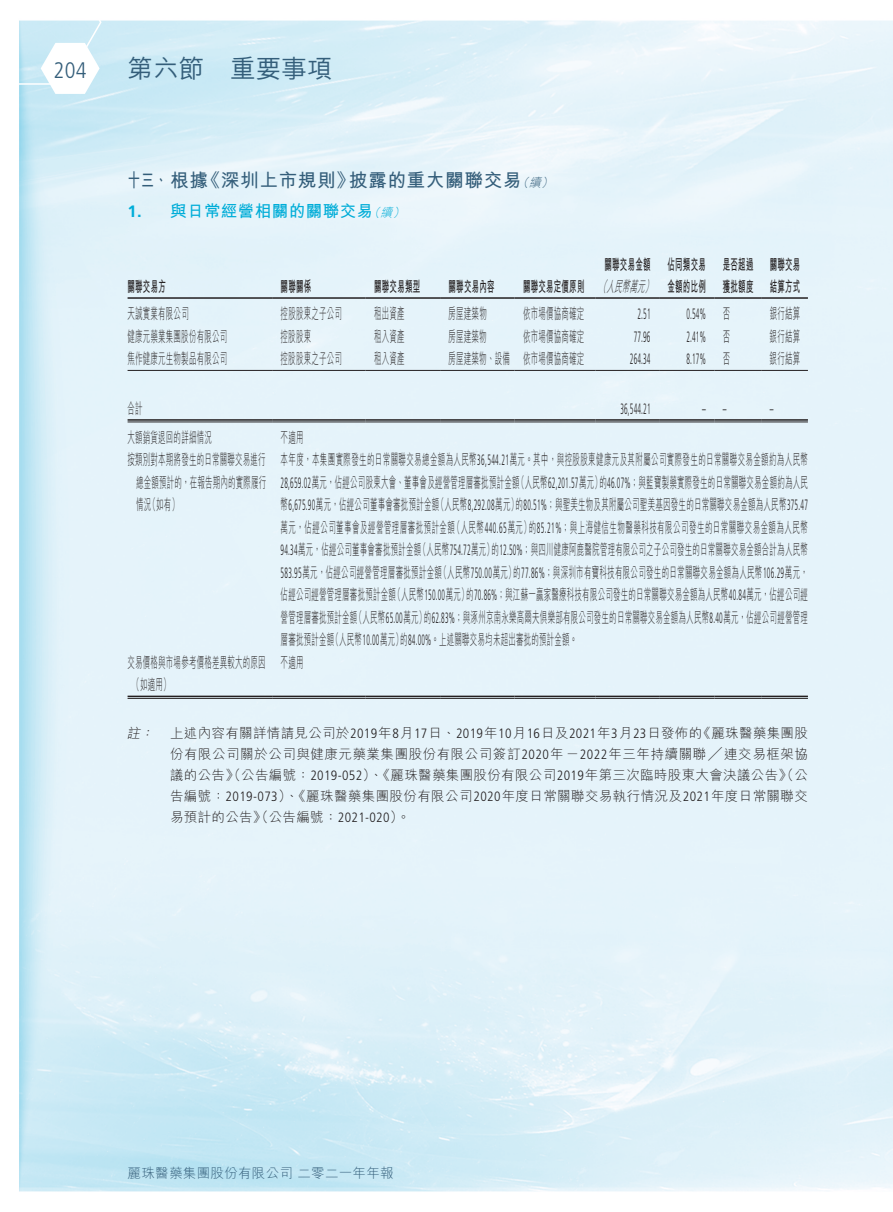
<style>
.page{position:relative;width:893px;height:1212px;background:#fff}
.page>*{position:absolute;margin:0;border:0;box-sizing:border-box;transform-origin:0 0}
.t1{font:500 25.5px "M Hei HK";letter-spacing:.005em;color:#345e7a}
.t2{font:300 condensed 22.5px "Frutiger LT Std";color:#345e7a}
.t3{font:700 18.75px "M Hei HK";letter-spacing:.03em;color:#345e7a;scale:.7 1}
.t4{font:700 16.5px "M Hei HK";letter-spacing:.03em;color:#00add8}
.t5{font:300 15px/22.5px "M Hei HK";letter-spacing:.025em;color:#231f20;text-align:justify;scale:.5 1}
.t6{font:700 15px/22.5px "M Hei HK";letter-spacing:.03em;color:#231f20;scale:.5 1}
.t7{font:300 condensed 15px "Frutiger LT Std";letter-spacing:.025em;color:#231f20;scale:.5 1}
.t8{font:italic 300 15px "M Hei HK";color:#231f20;scale:.5 1}
.t9{font:300 13.5px/21px "M Hei HK";letter-spacing:.03em;color:#231f20;text-align:justify}
.t10{font:300 13.5px "M Hei HK";letter-spacing:.025em;color:#345e7a}
.s1{font-weight:300;font-style:italic;font-size:12px}
.s2{font-family:"Frutiger LT Std"}
.s3{font-family:"M Hei HK";font-stretch:normal}
.s4{font-family:"Frutiger LT Std";font-stretch:condensed}
.s5{font-style:italic}
</style>
<div class="page">
<svg style="left:19px;top:20px;width:83px;height:74px"></svg>
<hr style="left:128px;top:297px;width:144px;height:2px;background:#231f20">
<hr style="left:272px;top:297px;width:94px;height:2px;background:#231f20">
<hr style="left:366px;top:297px;width:74px;height:2px;background:#231f20">
<hr style="left:440px;top:297px;width:74px;height:2px;background:#231f20">
<hr style="left:514px;top:297px;width:81px;height:2px;background:#231f20">
<hr style="left:595px;top:297px;width:64px;height:2px;background:#231f20">
<hr style="left:659px;top:297px;width:55px;height:2px;background:#231f20">
<hr style="left:714px;top:297px;width:47px;height:2px;background:#231f20">
<hr style="left:761px;top:297px;width:47px;height:2px;background:#231f20">
<hr style="left:128px;top:370px;width:144px;height:1px;background:#231f20">
<hr style="left:272px;top:370px;width:94px;height:1px;background:#231f20">
<hr style="left:366px;top:370px;width:74px;height:1px;background:#231f20">
<hr style="left:440px;top:370px;width:74px;height:1px;background:#231f20">
<hr style="left:514px;top:370px;width:81px;height:1px;background:#231f20">
<hr style="left:595px;top:370px;width:64px;height:1px;background:#231f20">
<hr style="left:659px;top:370px;width:55px;height:1px;background:#231f20">
<hr style="left:714px;top:370px;width:47px;height:1px;background:#231f20">
<hr style="left:761px;top:370px;width:47px;height:1px;background:#231f20">
<hr style="left:128px;top:419px;width:144px;height:2px;background:#231f20">
<hr style="left:128px;top:422px;width:144px;height:1px;background:#231f20">
<hr style="left:272px;top:419px;width:94px;height:2px;background:#231f20">
<hr style="left:272px;top:422px;width:94px;height:1px;background:#231f20">
<hr style="left:366px;top:419px;width:74px;height:2px;background:#231f20">
<hr style="left:366px;top:422px;width:74px;height:1px;background:#231f20">
<hr style="left:440px;top:419px;width:74px;height:2px;background:#231f20">
<hr style="left:440px;top:422px;width:74px;height:1px;background:#231f20">
<hr style="left:514px;top:419px;width:81px;height:2px;background:#231f20">
<hr style="left:514px;top:422px;width:81px;height:1px;background:#231f20">
<hr style="left:595px;top:419px;width:64px;height:2px;background:#231f20">
<hr style="left:595px;top:422px;width:64px;height:1px;background:#231f20">
<hr style="left:659px;top:419px;width:55px;height:2px;background:#231f20">
<hr style="left:659px;top:422px;width:55px;height:1px;background:#231f20">
<hr style="left:714px;top:419px;width:47px;height:2px;background:#231f20">
<hr style="left:714px;top:422px;width:47px;height:1px;background:#231f20">
<hr style="left:761px;top:419px;width:47px;height:2px;background:#231f20">
<hr style="left:761px;top:422px;width:47px;height:1px;background:#231f20">
<hr style="left:128px;top:696px;width:144px;height:1px;background:#231f20">
<hr style="left:128px;top:698px;width:144px;height:1px;background:#231f20">
<hr style="left:272px;top:696px;width:94px;height:1px;background:#231f20">
<hr style="left:272px;top:698px;width:94px;height:1px;background:#231f20">
<hr style="left:366px;top:696px;width:74px;height:1px;background:#231f20">
<hr style="left:366px;top:698px;width:74px;height:1px;background:#231f20">
<hr style="left:440px;top:696px;width:74px;height:1px;background:#231f20">
<hr style="left:440px;top:698px;width:74px;height:1px;background:#231f20">
<hr style="left:514px;top:696px;width:81px;height:1px;background:#231f20">
<hr style="left:514px;top:698px;width:81px;height:1px;background:#231f20">
<hr style="left:595px;top:696px;width:64px;height:1px;background:#231f20">
<hr style="left:595px;top:698px;width:64px;height:1px;background:#231f20">
<hr style="left:659px;top:696px;width:55px;height:1px;background:#231f20">
<hr style="left:659px;top:698px;width:55px;height:1px;background:#231f20">
<hr style="left:714px;top:696px;width:47px;height:1px;background:#231f20">
<hr style="left:714px;top:698px;width:47px;height:1px;background:#231f20">
<hr style="left:761px;top:696px;width:47px;height:1px;background:#231f20">
<hr style="left:761px;top:698px;width:47px;height:1px;background:#231f20">
<h2 class="t2" style="left:54px;top:58px;width:35px">204</h2>
<h1 class="t1" style="left:128px;top:50px;width:206px">第六節 重要事項</h1>
<p class="t3" style="left:128px;top:166px;width:613px">十三、根據《深圳上市規則》披露的重大關聯交易<span class="s1">（續）</span></p>
<p class="t4" style="left:128px;top:199px;width:281px"><span class="s2">1.</span> 與日常經營相關的關聯交易<span class="s1">（續）</span></p>
<p class="t6" style="left:128px;top:274px;width:78px">關聯交易方</p>
<p class="t6" style="left:281px;top:274px;width:63px">關聯關係</p>
<p class="t6" style="left:374px;top:274px;width:94px">關聯交易類型</p>
<p class="t6" style="left:449px;top:274px;width:94px">關聯交易內容</p>
<p class="t6" style="left:523px;top:274px;width:124px">關聯交易定價原則</p>
<p class="t6" style="left:604px;top:252px;width:94px">關聯交易金額</p>
<p class="t8" style="left:599px;top:279px;width:115px">（人民幣萬元）</p>
<p class="t6" style="left:667px;top:252px;width:78px">佔同類交易金額的比例</p>
<p class="t6" style="left:723px;top:252px;width:63px">是否超過獲批額度</p>
<p class="t6" style="left:770px;top:252px;width:63px">關聯交易結算方式</p>
<p class="t5" style="left:128px;top:302px;width:124px">天誠實業有限公司</p>
<p class="t5" style="left:281px;top:302px;width:124px">控股股東之子公司</p>
<p class="t5" style="left:374px;top:302px;width:63px">租出資產</p>
<p class="t5" style="left:449px;top:302px;width:78px">房屋建築物</p>
<p class="t5" style="left:523px;top:302px;width:124px">依市場價協商確定</p>
<p class="t7" style="left:637px;top:306px;width:28px">2.51</p>
<p class="t7" style="left:686px;top:306px;width:89px">0.54% <span class="s3">否</span></p>
<p class="t5" style="left:770px;top:302px;width:63px">銀行結算</p>
<p class="t5" style="left:128px;top:325px;width:201px">健康元藥業集團股份有限公司</p>
<p class="t5" style="left:281px;top:325px;width:63px">控股股東</p>
<p class="t5" style="left:374px;top:325px;width:63px">租入資產</p>
<p class="t5" style="left:449px;top:325px;width:78px">房屋建築物</p>
<p class="t5" style="left:523px;top:325px;width:124px">依市場價協商確定</p>
<p class="t7" style="left:634px;top:328px;width:35px">77.96</p>
<p class="t7" style="left:686px;top:328px;width:89px">2.41% <span class="s3">否</span></p>
<p class="t5" style="left:770px;top:325px;width:63px">銀行結算</p>
<p class="t5" style="left:128px;top:347px;width:201px">焦作健康元生物製品有限公司</p>
<p class="t5" style="left:281px;top:347px;width:124px">控股股東之子公司</p>
<p class="t5" style="left:374px;top:347px;width:63px">租入資產</p>
<p class="t5" style="left:449px;top:347px;width:273px">房屋建築物、設備 依市場價協商確定</p>
<p class="t7" style="left:630px;top:351px;width:43px">264.34</p>
<p class="t7" style="left:686px;top:351px;width:89px">8.17% <span class="s3">否</span></p>
<p class="t5" style="left:770px;top:347px;width:63px">銀行結算</p>
<p class="t5" style="left:128px;top:397px;width:32px">合計</p>
<p class="t7" style="left:620px;top:400px;width:62px">36,544.21</p>
<p class="t7" style="left:702px;top:400px;width:51px">– –</p>
<p class="t7" style="left:770px;top:400px;width:9px">–</p>
<p class="t5" style="left:128px;top:426px;width:170px">大額銷貨退回的詳細情況</p>
<p class="t5" style="left:281px;top:426px;width:47px">不適用</p>
<p class="t5" style="left:136px;top:448px;width:262px;text-indent:-9px">按類別對本期將發生的日常關聯交易進行總金額預計的，在報告期內的實際履行情況（如有）</p>
<p class="t5" style="left:281px;top:448px;width:1056px">本年度，本集團實際發生的日常關聯交易總金額為人民幣<span class="s4">36,544.21</span>萬元。其中，與控股股東健康元及其附屬公司實際發生的日常關聯交易金額約為人民幣<span class="s4">28,659.02</span>萬元，佔經公司股東大會、董事會及經營管理層審批預計金額（人民幣<span class="s4">62,201.57</span>萬元）的<span class="s4">46.07%</span>；與藍寶製藥實際發生的日常關聯交易金額約為人民幣<span class="s4">6,675.90</span>萬元，佔經公司董事會審批預計金額（人民幣<span class="s4">8,292.08</span>萬元）的<span class="s4">80.51%</span>；與聖美生物及其附屬公司聖美基因發生的日常關聯交易金額為人民幣<span class="s4">375.47</span>萬元，佔經公司董事會及經營管理層審批預計金額（人民幣<span class="s4">440.65</span>萬元）的<span class="s4">85.21%</span>；與上海健信生物醫藥科技有限公司發生的日常關聯交易金額為人民幣<span class="s4">94.34</span>萬元，佔經公司董事會審批預計金額（人民幣<span class="s4">754.72</span>萬元）的<span class="s4">12.50%</span>；與四川健康阿鹿醫院管理有限公司之子公司發生的日常關聯交易金額合計為人民幣<span class="s4">583.95</span>萬元，佔經公司經營管理層審批預計金額（人民幣<span class="s4">750.00</span>萬元）的<span class="s4">77.86%</span>；與深圳市有寶科技有限公司發生的日常關聯交易金額為人民幣<span class="s4">106.29</span>萬元，佔經公司經營管理層審批預計金額（人民幣<span class="s4">150.00</span>萬元）的<span class="s4">70.86%</span>；與江蘇一贏家醫療科技有限公司發生的日常關聯交易金額為人民幣<span class="s4">40.84</span>萬元，佔經公司經營管理層審批預計金額（人民幣<span class="s4">65.00</span>萬元）的<span class="s4">62.83%</span>；與涿州京南永樂高爾夫俱樂部有限公司發生的日常關聯交易金額為人民幣<span class="s4">8.40</span>萬元，佔經公司經營管理層審批預計金額（人民幣<span class="s4">10.00</span>萬元）的<span class="s4">84.00%</span>。上述關聯交易均未超出審批的預計金額。</p>
<p class="t5" style="left:132px;top:651px;width:268px;text-indent:-5px">交易價格與市場參考價格差異較大的原因（如適用）</p>
<p class="t5" style="left:281px;top:651px;width:47px">不適用</p>
<p class="t9" style="left:170px;top:723px;width:639px;text-indent:-44px"><span class="s5">註：</span> 上述內容有關詳情請見公司於<span class="s4">2019</span>年<span class="s4">8</span>月<span class="s4">17</span>日、<span class="s4">2019</span>年<span class="s4">10</span>月<span class="s4">16</span>日及<span class="s4">2021</span>年<span class="s4">3</span>月<span class="s4">23</span>日發佈的《麗珠醫藥集團股份有限公司關於公司與健康元藥業集團股份有限公司簽訂<span class="s4">2020</span>年－<span class="s4">2022</span>年三年持續關聯╱連交易框架協議的公告》（公告編號：<span class="s4">2019-052</span>）、《麗珠醫藥集團股份有限公司<span class="s4">2019</span>年第三次臨時股東大會決議公告》（公告編號：<span class="s4">2019-073</span>）、《麗珠醫藥集團股份有限公司<span class="s4">2020</span>年度日常關聯交易執行情況及<span class="s4">2021</span>年度日常關聯交易預計的公告》（公告編號：<span class="s4">2021-020</span>）。</p>
<p class="t10" style="left:128px;top:1166px;width:268px">麗珠醫藥集團股份有限公司二零二一年年報</p>
</div>
